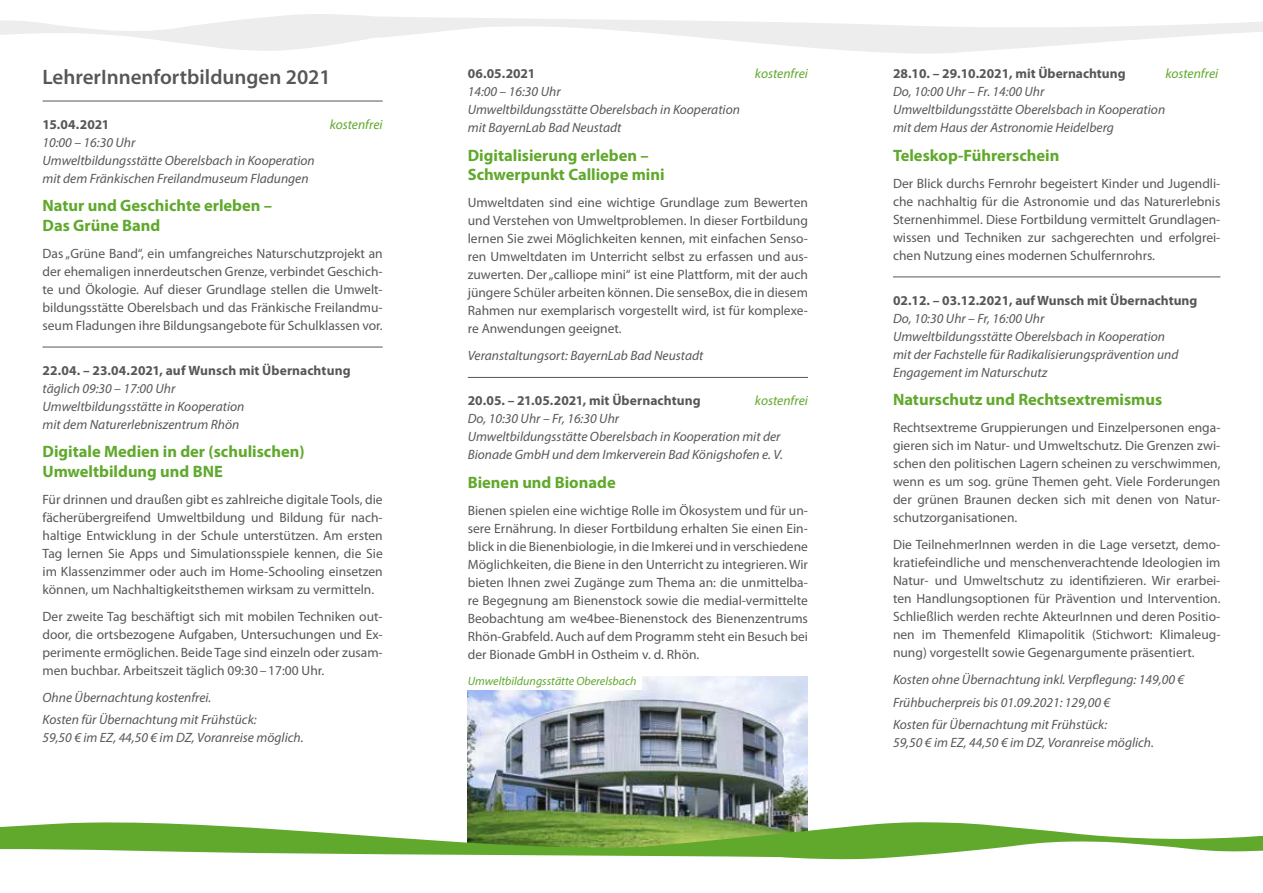
<style>
.page{position:relative;width:1263px;height:893px;background:#fff}
.page>*{position:absolute;margin:0;border:0;box-sizing:border-box;transform-origin:0 0}
.t1{font:600 21px "Myriad Pro";color:#575756}
.t2{font:700 16.5px/19.5px "Myriad Pro";color:#60a92c}
.t3{font:13.5px/18px "Myriad Pro";color:#575756;text-align:justify}
.t4{font:italic 13.5px/18px "Myriad Pro";color:#575756}
.t5{font:700 13.5px "Myriad Pro";color:#575756}
.t6{font:italic 13.5px "Myriad Pro";color:#60a92c}
.t7{font:italic 12px "Myriad Pro";color:#60a92c}
</style>
<div class="page">
<img style="left:468px;top:676px;width:340px;height:145px">
<hr style="left:43px;top:101px;width:340px;height:1px;background:#575756">
<hr style="left:43px;top:347px;width:340px;height:1px;background:#575756">
<svg style="left:0;top:821px;width:1263px;height:38px;fill:#60a92d"></svg>
<svg style="left:0;top:14px;width:1263px;height:40px"></svg>
<hr style="left:893px;top:277px;width:327px;height:1px;background:#575756">
<div style="left:468px;top:673px;width:174px;height:17px;background:#fff"></div>
<hr style="left:468px;top:377px;width:340px;height:1px;background:#575756">
<h1 class="t1" style="left:43px;top:63px;width:290px">LehrerInnenfortbildungen 2021</h1>
<p class="t5" style="left:43px;top:115px;width:68px">15.04.2021</p>
<p class="t6" style="left:330px;top:116px;width:55px">kostenfrei</p>
<p class="t4" style="left:43px;top:133px;width:274px">10:00 – 16:30 Uhr<br>Umweltbildungsstätte Oberelsbach in Kooperation mit dem Fränkischen Freilandmuseum Fladungen</p>
<p class="t2" style="left:43px;top:195px;width:231px">Natur und Geschichte erleben –<br>Das Grüne Band</p>
<p class="t3" style="left:43px;top:244px;width:342px">Das „Grüne Band“, ein umfangreiches Naturschutzprojekt an der ehemaligen innerdeutschen Grenze, verbindet Geschich&shy;te und Ökologie. Auf dieser Grundlage stellen die Umwelt&shy;bildungsstätte Oberelsbach und das Fränkische Freilandmu&shy;seum Fladungen ihre Bildungsangebote für Schulklassen vor.</p>
<p class="t5" style="left:43px;top:361px;width:310px">22.04. – 23.04.2021, auf Wunsch mit Übernachtung</p>
<p class="t4" style="left:43px;top:379px;width:203px">täglich 09:30 – 17:00 Uhr<br>Umweltbildungsstätte in Kooperation mit dem Naturerlebniszentrum Rhön</p>
<p class="t2" style="left:43px;top:441px;width:264px">Digitale Medien in der (schulischen)<br>Umweltbildung und BNE</p>
<p class="t3" style="left:43px;top:490px;width:342px">Für drinnen und draußen gibt es zahlreiche digitale Tools, die fächerübergreifend Umweltbildung und Bildung für nach&shy;haltige Entwicklung in der Schule unterstützen. Am ersten Tag lernen Sie Apps und Simulationsspiele kennen, die Sie im Klassenzimmer oder auch im Home-Schooling einsetzen können, um Nachhaltigkeitsthemen wirksam zu vermitteln.</p>
<p class="t3" style="left:43px;top:607px;width:342px">Der zweite Tag beschäftigt sich mit mobilen Techniken out&shy;door, die ortsbezogene Aufgaben, Untersuchungen und Ex&shy;perimente ermöglichen. Beide Tage sind einzeln oder zusam&shy;men buchbar. Arbeitszeit täglich 09:30 – 17:00 Uhr.</p>
<p class="t4" style="left:43px;top:686px;width:216px;line-height:22.5px">Ohne Übernachtung kostenfrei.<br>Kosten für Übernachtung mit Frühstück:</p>
<p class="t4" style="left:43px;top:729px;width:262px">59,50 € im EZ, 44,50 € im DZ, Voranreise möglich.</p>
<p class="t5" style="left:468px;top:65px;width:69px">06.05.2021</p>
<p class="t6" style="left:755px;top:65px;width:55px">kostenfrei</p>
<p class="t4" style="left:468px;top:82px;width:274px">14:00 – 16:30 Uhr<br>Umweltbildungsstätte Oberelsbach in Kooperation mit BayernLab Bad Neustadt</p>
<p class="t2" style="left:468px;top:145px;width:198px">Digitalisierung erleben –<br>Schwerpunkt Calliope mini</p>
<p class="t3" style="left:468px;top:193px;width:342px">Umweltdaten sind eine wichtige Grundlage zum Bewerten und Verstehen von Umweltproblemen. In dieser Fortbildung lernen Sie zwei Möglichkeiten kennen, mit einfachen Senso&shy;ren Umweltdaten im Unterricht selbst zu erfassen und aus&shy;zuwerten. Der „calliope mini“ ist eine Plattform, mit der auch jüngere Schüler arbeiten können. Die senseBox, die in diesem Rahmen nur exemplarisch vorgestellt wird, ist für komplexe&shy;re Anwendungen geeignet.</p>
<p class="t4" style="left:468px;top:346px;width:237px">Veranstaltungsort: BayernLab Bad Neustadt</p>
<p class="t5" style="left:468px;top:392px;width:234px">20.05. – 21.05.2021, mit Übernachtung</p>
<p class="t6" style="left:755px;top:392px;width:55px">kostenfrei</p>
<p class="t4" style="left:468px;top:409px;width:317px">Do, 10:30 Uhr – Fr, 16:30 Uhr<br>Umweltbildungsstätte Oberelsbach in Kooperation mit der<br>Bionade GmbH und dem Imkerverein Bad Königshofen e. V.</p>
<p class="t2" style="left:468px;top:472px;width:149px">Bienen und Bionade</p>
<p class="t3" style="left:468px;top:501px;width:342px">Bienen spielen eine wichtige Rolle im Ökosystem und für un&shy;sere Ernährung. In dieser Fortbildung erhalten Sie einen Ein&shy;blick in die Bienenbiologie, in die Imkerei und in verschiedene Möglichkeiten, die Biene in den Unterricht zu integrieren. Wir bieten Ihnen zwei Zugänge zum Thema an: die unmittelba&shy;re Begegnung am Bienenstock sowie die medial-vermittelte Beobachtung am we4bee-Bienenstock des Bienenzentrums Rhön-Grabfeld. Auch auf dem Programm steht ein Besuch bei der Bionade GmbH in Ostheim v. d. Rhön.</p>
<p class="t7" style="left:468px;top:674px;width:170px">Umweltbildungsstätte Oberelsbach</p>
<p class="t5" style="left:893px;top:65px;width:234px">28.10. – 29.10.2021, mit Übernachtung</p>
<p class="t6" style="left:1165px;top:65px;width:55px">kostenfrei</p>
<p class="t4" style="left:893px;top:82px;width:274px">Do, 10:00 Uhr – Fr. 14:00 Uhr<br>Umweltbildungsstätte Oberelsbach in Kooperation mit dem Haus der Astronomie Heidelberg</p>
<p class="t2" style="left:893px;top:145px;width:168px">Teleskop-Führerschein</p>
<p class="t3" style="left:893px;top:174px;width:329px">Der Blick durchs Fernrohr begeistert Kinder und Jugendli&shy;che nachhaltig für die Astronomie und das Naturerlebnis Sternenhimmel. Diese Fortbildung vermittelt Grundlagen&shy;wissen und Techniken zur sachgerechten und erfolgrei&shy;chen Nutzung eines modernen Schulfernrohrs.</p>
<p class="t5" style="left:893px;top:291px;width:306px">02.12. – 03.12.2021, auf Wunsch mit Übernachtung</p>
<p class="t4" style="left:893px;top:309px;width:287px">Do, 10:30 Uhr – Fr, 16:00 Uhr<br>Umweltbildungsstätte Oberelsbach in Kooperation mit der Fachstelle für Radikalisierungsprävention und Engagement im Naturschutz</p>
<p class="t2" style="left:893px;top:389px;width:271px">Naturschutz und Rechtsextremismus</p>
<p class="t3" style="left:893px;top:418px;width:329px">Rechtsextreme Gruppierungen und Einzelpersonen enga&shy;gieren sich im Natur- und Umweltschutz. Die Grenzen zwi&shy;schen den politischen Lagern scheinen zu verschwimmen, wenn es um sog. grüne Themen geht. Viele Forderungen der grünen Braunen decken sich mit denen von Natur&shy;schutzorganisationen.</p>
<p class="t3" style="left:893px;top:535px;width:329px">Die TeilnehmerInnen werden in die Lage versetzt, demo&shy;kratiefeindliche und menschenverachtende Ideologien im Natur- und Umweltschutz zu identifizieren. Wir erarbei&shy;ten Handlungsoptionen für Prävention und Intervention.<br>Schließlich werden rechte AkteurInnen und deren Positio&shy;nen im Themenfeld Klimapolitik (Stichwort: Klimaleug&shy;nung) vorgestellt sowie Gegenargumente präsentiert.</p>
<p class="t4" style="left:893px;top:668px;width:293px;line-height:22.5px">Kosten ohne Übernachtung inkl. Verpflegung: 149,00 €<br>Frühbucherpreis bis 01.09.2021: 129,00 €<br>Kosten für Übernachtung mit Frühstück:</p>
<p class="t4" style="left:893px;top:733px;width:262px">59,50 € im EZ, 44,50 € im DZ, Voranreise möglich.</p>
</div>
